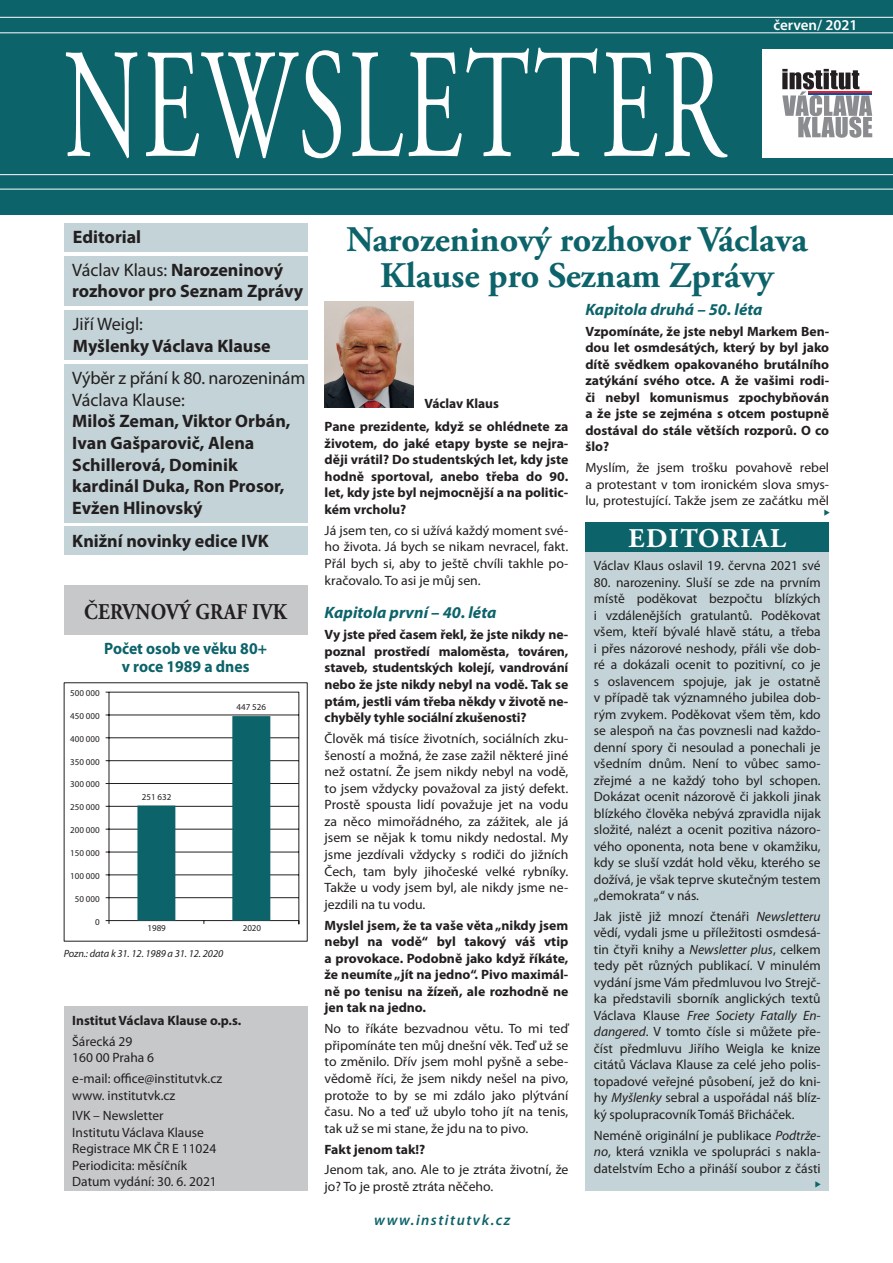
<style>
.page{position:relative;width:893px;height:1263px;background:#fff}
.page>*{position:absolute;margin:0;border:0;box-sizing:border-box;transform-origin:0 0}
.t1{font:156px "Adobe Garamond Pro";letter-spacing:.03em;color:#fff;scale:.62 1}
.t2{font:700 36px/36px "Adobe Garamond Pro";color:#0d636a;text-align:center}
.t3{font:700 27px "Adobe Garamond Pro";letter-spacing:.055em;color:#fff}
.t4{font:700 22.5px "Adobe Garamond Pro";letter-spacing:.015em;color:#231f20;scale:.88 1}
.t5{font:700 18px/21.6px "Myriad Pro";color:#231f20}
.t6{font:18px/21.6px "Myriad Pro";letter-spacing:-.01em;color:#231f20}
.t7{font:italic 700 16.5px "Myriad Pro";color:#0d636a}
.t8{font:700 16.5px/18px "Myriad Pro";color:#0d636a;text-align:center;scale:.95 1}
.t9{font:italic 600 15px "Myriad Pro";letter-spacing:.1em;color:#0d636a}
.t10{font:600 15px "Myriad Pro";color:#fff}
.t11{font:13.5px/16.5px "Myriad Pro";color:#231f20;text-align:justify}
.t12{font:700 13.5px/16.5px "Myriad Pro";color:#231f20;text-align:justify}
.t13{font:italic 10.5px "Myriad Pro";letter-spacing:-.01em;color:#231f20}
.t14{font:9px "Myriad Pro";color:#231f20}
.s1{font-weight:400}
.s2{font-style:italic}
</style>
<div class="page">
<div style="left:0;top:0;width:893px;height:215px;background:#0d636a"></div>
<div style="left:762px;top:50px;width:131px;height:108px;background:#fff"></div>
<svg style="left:782px;top:69px;width:90px;height:69px"></svg>
<hr style="left:808px;top:91px;width:64px;height:2px;background:#ee1d23">
<hr style="left:808px;top:93px;width:64px;height:1px;background:#0154a6">
<hr style="left:0;top:17px;width:893px;height:1px;background:#fff">
<hr style="left:0;top:174px;width:893px;height:1px;background:#fff">
<hr style="left:0;top:33px;width:893px;height:1px;background:#fff">
<hr style="left:0;top:189px;width:893px;height:1px;background:#fff">
<div style="left:64px;top:223px;width:244px;height:29px;background:#c3d3d7"></div>
<div style="left:64px;top:256px;width:244px;height:50px;background:#c3d3d7"></div>
<div style="left:64px;top:527px;width:244px;height:28px;background:#c3d3d7"></div>
<div style="left:64px;top:364px;width:244px;height:158px;background:#c3d3d7"></div>
<div style="left:64px;top:310px;width:244px;height:50px;background:#c3d3d7"></div>
<div style="left:64px;top:1006px;width:244px;height:185px;background:#c7c8ca"></div>
<div style="left:585px;top:552px;width:244px;height:639px;background:#c3d3d7"></div>
<div style="left:585px;top:522px;width:244px;height:30px;background:#0d636a"></div>
<img style="left:324px;top:301px;width:90px;height:106px">
<div style="left:64px;top:585px;width:244px;height:50px;background:#c7c8ca"></div>
<svg style="left:105px;top:691px;width:195px;height:234px"></svg>
<svg style="left:137px;top:716px;width:133px;height:204px"></svg>
<h1 class="t1" style="left:64px;top:13px;width:1066px">NEWSLETTER</h1>
<p class="t10" style="left:773px;top:17px;width:86px">červen/ 2021</p>
<h3 class="t5" style="left:72px;top:221px;width:213px;line-height:32.7px">Editorial<br><span class="s1">Václav Klaus:</span> Narozeninový</h3>
<h3 class="t5" style="left:72px;top:281px;width:233px">rozhovor pro Seznam Zprávy</h3>
<h3 class="t6" style="left:73px;top:313px;width:72px">Jiří Weigl:</h3>
<h3 class="t5" style="left:73px;top:335px;width:199px">Myšlenky Václava Klause</h3>
<h3 class="t6" style="left:72px;top:368px;width:235px">Výběr z přání k 80. narozeninám<br>Václava Klause:</h3>
<h3 class="t5" style="left:72px;top:411px;width:220px">Miloš Zeman, Viktor Orbán,<br>Ivan Gašparovič, Alena<br>Schillerová, Dominik kardinál Duka, Ron Prosor,<br>Evžen Hlinovský</h3>
<h3 class="t5" style="left:72px;top:530px;width:198px">Knižní novinky edice IVK</h3>
<h3 class="t4" style="left:84px;top:598px;width:232px">ČERVNOVÝ GRAF IVK</h3>
<p class="t8" style="left:104px;top:639px;width:173px">Počet osob ve věku 80+ v roce 1989 a dnes</p>
<p class="t14" style="left:70px;top:688px;width:31px">500 000</p>
<p class="t14" style="left:70px;top:711px;width:31px">450 000</p>
<p class="t14" style="left:70px;top:734px;width:31px">400 000</p>
<p class="t14" style="left:70px;top:757px;width:31px">350 000</p>
<p class="t14" style="left:70px;top:779px;width:31px">300 000</p>
<p class="t14" style="left:70px;top:802px;width:31px">250 000</p>
<p class="t14" style="left:70px;top:825px;width:31px">200 000</p>
<p class="t14" style="left:70px;top:848px;width:31px">150 000</p>
<p class="t14" style="left:70px;top:871px;width:31px">100 000</p>
<p class="t14" style="left:75px;top:894px;width:26px">50 000</p>
<p class="t14" style="left:95px;top:917px;width:6px">0</p>
<p class="t14" style="left:142px;top:792px;width:31px">251 632</p>
<p class="t14" style="left:236px;top:702px;width:31px">447 526</p>
<p class="t14" style="left:147px;top:923px;width:20px">1989</p>
<p class="t14" style="left:243px;top:923px;width:20px">2020</p>
<p class="t13" style="left:64px;top:948px;width:161px">Pozn.: data k 31. 12. 1989 a 31. 12. 2020</p>
<p class="t12" style="left:72px;top:1012px;width:171px">Institut Václava Klause o.p.s.</p>
<p class="t11" style="left:72px;top:1033px;width:83px">Šárecká 29<br>160 00 Praha 6</p>
<p class="t11" style="left:72px;top:1071px;width:151px">e-mail: office@institutvk.cz www. institutvk.cz</p>
<p class="t11" style="left:72px;top:1108px;width:146px;text-align:left">IVK – Newsletter<br>Institutu Václava Klause<br>Registrace MK ČR E 11024<br>Periodicita: měsíčník<br>Datum vydání: 30. 6. 2021</p>
<h2 class="t2" style="left:346px;top:222px;width:462px">Narozeninový rozhovor Václava<br>Klause pro Seznam Zprávy</h2>
<p class="t12" style="left:424px;top:395px;width:76px">Václav Klaus</p>
<p class="t12" style="left:325px;top:418px;width:245px">Pane prezidente, když se ohlédnete za životem, do jaké etapy byste se nejra&shy;ději vrátil? Do studentských let, kdy jste hodně sportoval, anebo třeba do 90. let, kdy jste byl nejmocnější a na politic&shy;kém vrcholu?</p>
<p class="t11" style="left:325px;top:522px;width:245px">Já jsem ten, co si užívá každý moment své&shy;ho života. Já bych se nikam nevracel, fakt.<br>Přál bych si, aby to ještě chvíli takhle po&shy;kračovalo. To asi je můj sen.</p>
<p class="t7" style="left:325px;top:604px;width:173px">Kapitola první – 40. léta</p>
<p class="t12" style="left:325px;top:627px;width:245px">Vy jste před časem řekl, že jste nikdy ne&shy;poznal prostředí maloměsta, továren, staveb, studentských kolejí, vandrování nebo že jste nikdy nebyl na vodě. Tak se ptám, jestli vám třeba někdy v životě ne&shy;chyběly tyhle sociální zkušenosti?</p>
<p class="t11" style="left:325px;top:730px;width:245px">Člověk má tisíce životních, sociálních zku&shy;šeností a možná, že zase zažil některé jiné než ostatní. Že jsem nikdy nebyl na vodě, to jsem vždycky považoval za jistý defekt.<br>Prostě spousta lidí považuje jet na vodu za něco mimořádného, za zážitek, ale já jsem se nějak k tomu nikdy nedostal. My jsme jezdívali vždycky s rodiči do jižních Čech, tam byly jihočeské velké rybníky.<br>Takže u vody jsem byl, ale nikdy jsme ne&shy;jezdili na tu vodu.</p>
<p class="t12" style="left:325px;top:917px;width:245px">Myslel jsem, že ta vaše věta „nikdy jsem nebyl na vodě“ byl takový váš vtip a provokace. Podobně jako když říkáte, že neumíte „jít na jedno“. Pivo maximál&shy;ně po tenisu na žízeň, ale rozhodně ne jen tak na jedno.</p>
<p class="t11" style="left:325px;top:1021px;width:245px">No to říkáte bezvadnou větu. To mi teď připomínáte ten můj dnešní věk. Teď už se to změnilo. Dřív jsem mohl pyšně a sebe&shy;vědomě říci, že jsem nikdy nešel na pivo, protože to by se mi zdálo jako plýtvání času. No a teď už ubylo toho jít na tenis, tak už se mi stane, že jdu na to pivo.</p>
<p class="t12" style="left:325px;top:1141px;width:102px">Fakt jenom tak!?</p>
<p class="t11" style="left:325px;top:1162px;width:245px">Jenom tak, ano. Ale to je ztráta životní, že jo? To je prostě ztráta něčeho.</p>
<p class="t9" style="left:374px;top:1212px;width:138px">www.institutvk.cz</p>
<p class="t7" style="left:585px;top:300px;width:179px">Kapitola druhá – 50. léta</p>
<p class="t12" style="left:585px;top:323px;width:245px">Vzpomínáte, že jste nebyl Markem Ben&shy;dou let osmdesátých, který by byl jako dítě svědkem opakovaného brutálního zatýkání svého otce. A že vašimi rodi&shy;či nebyl komunismus zpochybňován a že jste se zejména s otcem postupně dostával do stále větších rozporů. O co šlo?</p>
<p class="t11" style="left:585px;top:459px;width:245px">Myslím, že jsem trošku povahově rebel a protestant v tom ironickém slova smys&shy;lu, protestující. Takže jsem ze začátku měl</p>
<h3 class="t3" style="left:629px;top:523px;width:159px">EDITORIAL</h3>
<p class="t11" style="left:594px;top:558px;width:228px">Václav Klaus oslavil 19. června 2021 své</p>
<p class="t11" style="left:594px;top:574px;width:228px">80. narozeniny. Sluší se zde na prvním místě poděkovat bezpočtu blízkých i vzdálenějších gratulantů. Poděkovat všem, kteří bývalé hlavě státu, a třeba i přes názorové neshody, přáli vše dob&shy;ré a dokázali ocenit to pozitivní, co je s oslavencem spojuje, jak je ostatně v případě tak významného jubilea dob&shy;rým zvykem. Poděkovat všem těm, kdo se alespoň na čas povznesli nad každo&shy;denní spory či nesoulad a ponechali je všedním dnům. Není to vůbec samo&shy;zřejmé a ne každý toho byl schopen.<br>Dokázat ocenit názorově či jakkoli jinak blízkého člověka nebývá zpravidla nijak složité, nalézt a ocenit pozitiva názoro&shy;vého oponenta, nota bene v okamžiku, kdy se sluší vzdát hold věku, kterého se dožívá, je však teprve skutečným testem „demokrata“ v nás.</p>
<p class="t11" style="left:594px;top:908px;width:228px">Jak jistě již mnozí čtenáři <span class="s2">Newsletteru </span>vědí, vydali jsme u příležitosti osmdesá&shy;tin čtyři knihy a <span class="s2">Newsletter plus</span>, celkem tedy pět různých publikací. V minulém vydání jsme Vám předmluvou Ivo Strejč&shy;ka představili sborník anglických textů Václava Klause <span class="s2">Free Society Fatally En&shy;dangered</span>. V tomto čísle si můžete pře&shy;číst předmluvu Jiřího Weigla ke knize citátů Václava Klause za celé jeho polis&shy;topadové veřejné působení, jež do kni&shy;hy <span class="s2">Myšlenky</span> sebral a uspořádal náš blíz&shy;ký spolupracovník Tomáš Břicháček.</p>
<p class="t11" style="left:594px;top:1127px;width:228px">Neméně originální je publikace <span class="s2">Podtrže&shy;no</span>, která vznikla ve spolupráci s nakla&shy;datelstvím Echo a přináší soubor z části</p>
</div>
